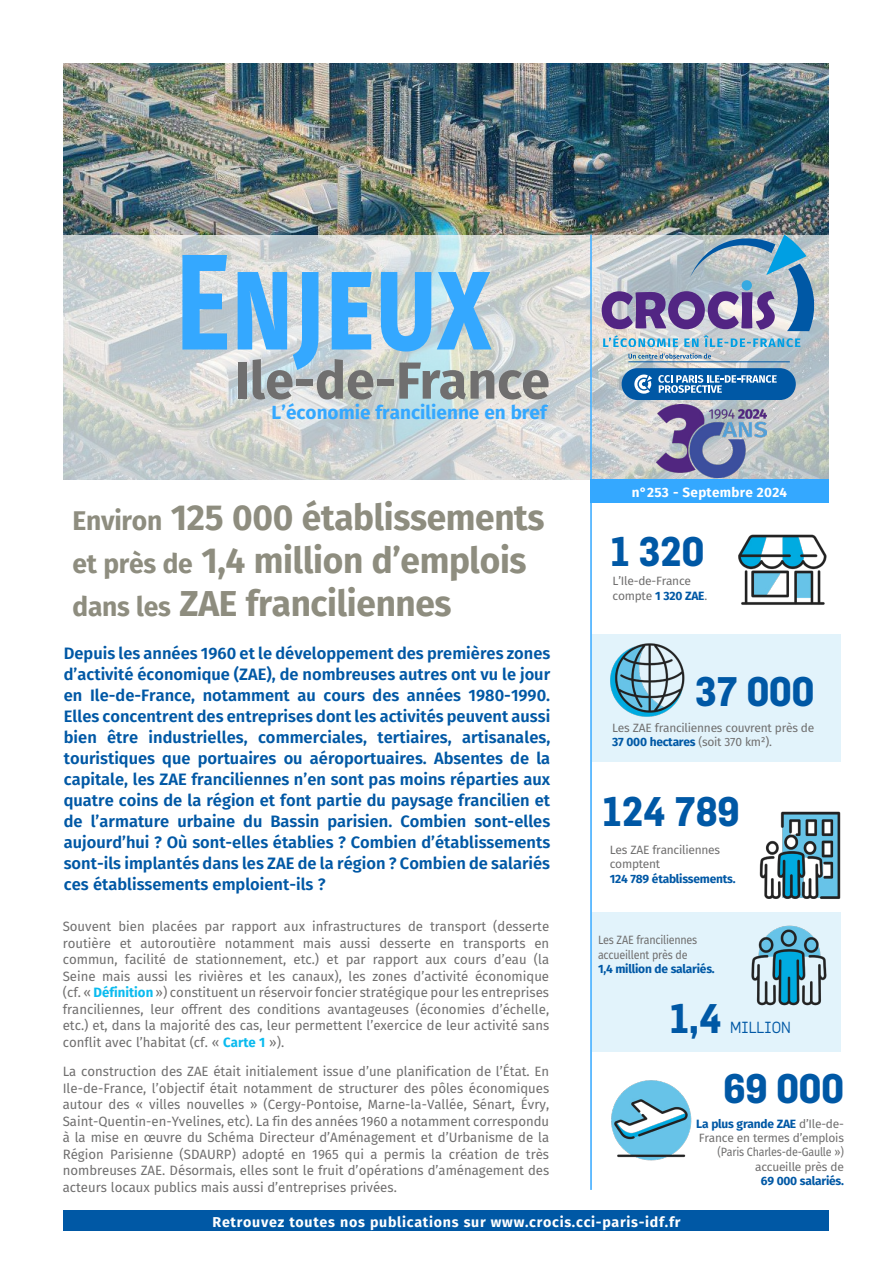
<style>
.page{position:relative;width:893px;height:1263px;background:#fff}
.page>*{position:absolute;margin:0;border:0;box-sizing:border-box;transform-origin:0 0}
.t1{font:700 136.35px "Fira Sans";color:#34a8ff;scale:.77 1}
.t2{font:700 52.05px "Fira Sans";letter-spacing:-.005em;color:#706f6f}
.t3{font:700 40.5px "Flama";color:#0058a5;scale:.9 1}
.t4{font:700 36px/43.2px "Fira Sans";letter-spacing:-.01em;color:#8e8d7f}
.t5{font:700 19.05px "Fira Sans";color:#34a8ff}
.t6{font:600 16.5px/21px "Fira Sans";color:#0058a5;text-align:justify}
.t7{font:15.75px "Flama";letter-spacing:-.005em;color:#0058a5;scale:.9 1}
.t8{font:700 14.25px "Fira Sans";letter-spacing:.05em;color:#fff}
.t9{font:13.5px/16.5px "Fira Sans";color:#706f6f;text-align:justify}
.t10{font:700 13.5px "Fira Sans";letter-spacing:.02em;color:#fff}
.t11{font:12px/14.4px "Fira Sans";letter-spacing:-.02em;color:#706f6f}
.t12{font:700 12px "Fira Sans";letter-spacing:-.02em;color:#0058a5}
.t13{font:12px/14.4px "Fira Sans";letter-spacing:-.02em;color:#706f6f;scale:.9 1}
.s1{font-size:27px}
.s2{font-weight:700;color:#0bbbef}
.s3{font-weight:700;color:#0058a5}
</style>
<div class="page">
<div style="left:64px;top:1210px;width:765px;height:20px;background:#0058a5"></div>
<img style="left:64px;top:63px;width:765px;height:172px">
<svg style="left:63px;top:235px;width:527px;height:245px;background:#d2d7d6"></svg>
<svg style="left:592px;top:235px;width:237px;height:244px;background:#c8cccc"></svg>
<hr style="left:590px;top:235px;width:2px;height:955px;background:#34a8ff">
<div style="left:591px;top:479px;width:238px;height:24px;background:#34a8ff"></div>
<svg style="left:602px;top:231px;width:213px;height:116px;background:#9aa6bf"></svg>
<img style="left:657px;top:405px;width:109px;height:73px">
<hr style="left:628px;top:362px;width:162px;height:1px;background:#0058a5">
<svg style="left:628px;top:353px;width:83px;height:6px"></svg>
<div style="left:622px;top:368px;width:174px;height:32px;background:#0058a5;border-radius:16px"></div>
<svg style="left:634px;top:374px;width:18px;height:20px"></svg>
<svg style="left:658px;top:375px;width:119px;height:18px"></svg>
<div style="left:592px;top:634px;width:249px;height:128px;background:#e2f3fb"></div>
<img style="left:738px;top:534px;width:89px;height:71px">
<img style="left:611px;top:1080px;width:81px;height:81px">
<img style="left:610px;top:643px;width:75px;height:73px">
<div style="left:592px;top:912px;width:249px;height:139px;background:#e2f3fb"></div>
<img style="left:751px;top:925px;width:76px;height:81px">
<img style="left:759px;top:811px;width:82px;height:88px">
<h1 class="t1" style="left:176px;top:187px;width:411px">Enjeux</h1>
<h2 class="t2" style="left:235px;top:337px;width:317px">Ile-de-France</h2>
<h3 class="t5" style="left:272px;top:396px;width:277px">L’économie francilienne en bref</h3>
<h3 class="t4" style="left:73px;top:493px;width:473px"><span class="s1">Environ</span> 125 000 établissements <span class="s1">et près de</span> 1,4 million d’emplois <span class="s1">dans les</span> ZAE franciliennes</h3>
<p class="t6" style="left:64px;top:641px;width:488px">Depuis les années 1960 et le développement des premières zones d’activité économique (ZAE), de nombreuses autres ont vu le jour en Ile-de-France, notamment au cours des années 1980-1990.<br>Elles concentrent des entreprises dont les activités peuvent aussi bien être industrielles, commerciales, tertiaires, artisanales, touristiques que portuaires ou aéroportuaires. Absentes de la capitale, les ZAE franciliennes n’en sont pas moins réparties aux quatre coins de la région et font partie du paysage francilien et de l’armature urbaine du Bassin parisien. Combien sont-elles aujourd’hui ? Où sont-elles établies ? Combien d’établissements sont-ils implantés dans les ZAE de la région ? Combien de salariés ces établissements emploient-ils ?</p>
<p class="t9" style="left:63px;top:918px;width:488px">Souvent bien placées par rapport aux infrastructures de transport (desserte routière et autoroutière notamment mais aussi desserte en transports en commun, facilité de stationnement, etc.) et par rapport aux cours d’eau (la Seine mais aussi les rivières et les canaux), les zones d’activité économique (cf. « <span class="s2">Définition</span> ») constituent un réservoir foncier stratégique pour les entreprises franciliennes, leur offrent des conditions avantageuses (économies d’échelle, etc.) et, dans la majorité des cas, leur permettent l’exercice de leur activité sans conflit avec l’habitat (cf. « <span class="s2">Carte 1</span> »).</p>
<p class="t9" style="left:63px;top:1063px;width:488px">La construction des ZAE était initialement issue d’une planification de l’État. En Ile-de-France, l’objectif était notamment de structurer des pôles économiques autour des « villes nouvelles » (Cergy-Pontoise, Marne-la-Vallée, Sénart, Évry, Saint-Quentin-en-Yvelines, etc). La fin des années 1960 a notamment correspondu à la mise en œuvre du Schéma Directeur d’Aménagement et d’Urbanisme de la Région Parisienne (SDAURP) adopté en 1965 qui a permis la création de très nombreuses ZAE. Désormais, elles sont le fruit d’opérations d’aménagement des acteurs locaux publics mais aussi d’entreprises privées.</p>
<p class="t10" style="left:632px;top:481px;width:157px">n°253 - Septembre 2024</p>
<h3 class="t3" style="left:610px;top:527px;width:106px">1 320</h3>
<p class="t11" style="left:613px;top:574px;width:96px">L’Ile-de-France compte <span class="s3">1 320 ZAE</span>.</p>
<h3 class="t3" style="left:695px;top:667px;width:134px">37 000</h3>
<p class="t11" style="left:612px;top:720px;width:204px">Les ZAE franciliennes couvrent près de<br><span class="s3">37 000 hectares</span> (soit 370 km²).</p>
<h3 class="t3" style="left:603px;top:787px;width:154px">124 789</h3>
<p class="t11" style="left:610px;top:842px;width:112px">Les ZAE franciliennes comptent</p>
<p class="t12" style="left:610px;top:868px;width:127px">124 789 établissements.</p>
<p class="t13" style="left:598px;top:932px;width:112px">Les ZAE franciliennes accueillent près de</p>
<p class="t12" style="left:598px;top:959px;width:118px">1,4 million de salariés.</p>
<h3 class="t3" style="left:670px;top:993px;width:59px">1,4</h3>
<p class="t7" style="left:730px;top:1018px;width:69px">MILLION</p>
<h3 class="t3" style="left:724px;top:1063px;width:135px">69 000</h3>
<p class="t11" style="left:696px;top:1116px;width:149px;text-align:right"><span class="s3">La plus grande ZAE</span> d’Ile-de-<br>France en termes d’emplois (Paris Charles-de-Gaulle ») accueille près de</p>
<p class="t12" style="left:761px;top:1171px;width:85px">69 000 salariés.</p>
<p class="t8" style="left:212px;top:1210px;width:469px">Retrouvez toutes nos publications sur www.crocis.cci-paris-idf.fr</p>
</div>
